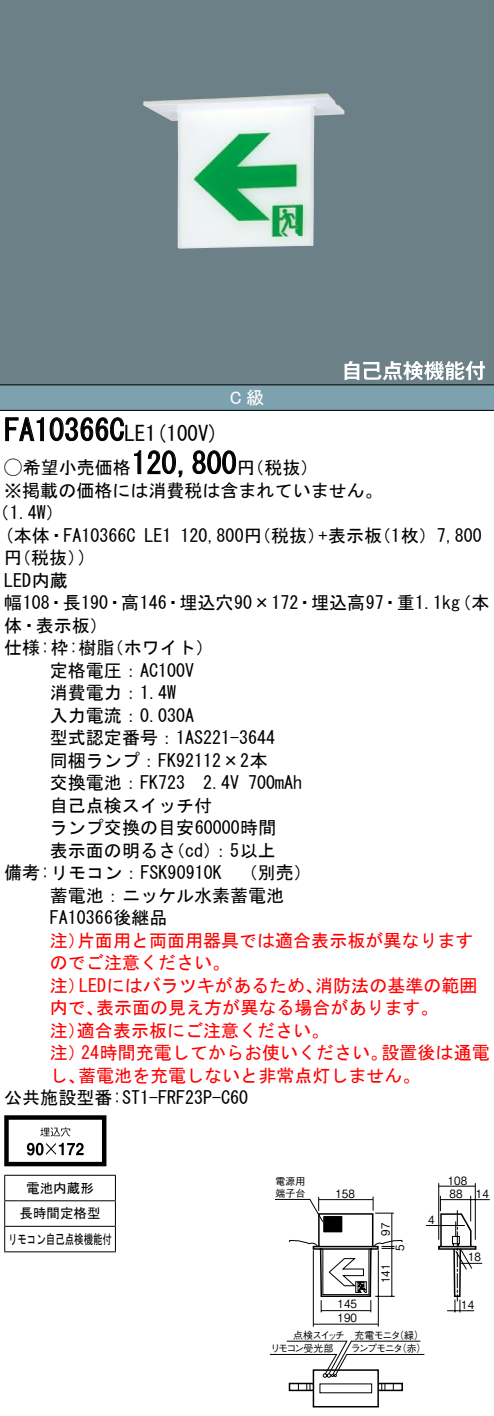
<style>
.page{position:relative;width:494px;height:1416px;background:#fff}
.page>*{position:absolute;margin:0;border:0;box-sizing:border-box;transform-origin:0 0}
.t1{font:30px "MS Gothic";color:#000}
.t2{font:21px "MS Gothic";color:#000}
.t3{font:18px/22.5px "MS Gothic";color:#000}
.t4{font:18px/22.5px "MS Gothic";color:#f00}
.t5{font:18px "MS P Gothic";color:#fff}
.t6{font:13.5px/25.5px "MS Gothic";color:#000;text-align:center}
.t7{font:11.4px/13.8px "Gothic BBB Pro Medium 90 pv RKSJ H";color:#000;scale:.9 1}
.t8{font:9.9px/12px "Gothic BBB Pro Medium 90 pv RKSJ H";letter-spacing:-.1em;color:#000}
.s1{font-size:30px}
.s2{font-family:"Ford Classification 1"}
</style>
<div class="page">
<div style="left:0;top:0;width:493px;height:359px;background:#6c8087"></div>
<img style="left:143px;top:93px;width:201px;height:156px">
<div style="left:0;top:359px;width:493px;height:25px;background:#6c8087"></div>
<svg style="left:344px;top:361px;width:140px;height:19px"></svg>
<div style="left:0;top:385px;width:493px;height:25px;background:#7da1af"></div>
<hr style="left:0;top:384px;width:493px;height:1px;background:#000">
<hr style="left:0;top:410px;width:493px;height:1px;background:#000">
<svg style="left:5px;top:417px;width:119px;height:24px"></svg>
<svg style="left:134px;top:450px;width:7px;height:24px"></svg>
<svg style="left:147px;top:450px;width:36px;height:27px"></svg>
<svg style="left:192px;top:450px;width:44px;height:24px"></svg>
<svg style="left:4px;top:1115px;width:102px;height:51px"></svg>
<hr style="left:4px;top:1174px;width:112px;height:1px;background:#000">
<hr style="left:4px;top:1200px;width:112px;height:1px;background:#000">
<hr style="left:4px;top:1225px;width:112px;height:1px;background:#000">
<svg style="left:4px;top:1175px;width:1px;height:76px"></svg>
<svg style="left:115px;top:1175px;width:1px;height:76px"></svg>
<hr style="left:4px;top:1251px;width:112px;height:1px;background:#000">
<div style="left:312px;top:1369px;width:66px;height:38px;border:2px solid #000"></div>
<svg style="left:269px;top:1340px;width:156px;height:51px"></svg>
<hr style="left:313px;top:1323px;width:64px;height:1px;background:#000">
<hr style="left:312px;top:1250px;width:1px;height:76px;background:#000">
<hr style="left:377px;top:1250px;width:1px;height:76px;background:#000">
<hr style="left:438px;top:1185px;width:37px;height:1px;background:#000">
<hr style="left:438px;top:1183px;width:1px;height:56px;background:#000">
<hr style="left:474px;top:1183px;width:1px;height:56px;background:#000">
<hr style="left:440px;top:1199px;width:49px;height:1px;background:#000">
<hr style="left:425px;top:1225px;width:39px;height:1px;background:#000">
<svg style="left:438px;top:1195px;width:43px;height:117px"></svg>
<svg style="left:275px;top:1196px;width:128px;height:116px"></svg>
<h1 class="t1" style="left:4px;top:415px;width:107px">FA10366</h1>
<p class="t2" style="left:109px;top:423px;width:111px"><span class="s1">C</span>LE (1 100 (V</p>
<p class="t5" style="left:229px;top:388px;width:36px">C級</p>
<h1 class="t1" style="left:131px;top:448px;width:106px">120,800</h1>
<p class="t3" style="left:4px;top:456px;width:128px"><span class="s2">A</span>希望小売価格</p>
<p class="t3" style="left:4px;top:479px;width:379px">※掲載の価格には消費税は含まれていません。</p>
<p class="t3" style="left:-8px;top:501px;width:73px">（1.4 (W</p>
<p class="t3" style="left:237px;top:456px;width:82px">（円税抜(</p>
<p class="t3" style="left:79px;top:524px;width:58px;text-indent:-74px">(本体・FA10366C (</p>
<p class="t3" style="left:4px;top:546px;width:82px">（円税抜(<br>LED内蔵</p>
<p class="t3" style="left:144px;top:524px;width:28px">LE1</p>
<p class="t3" style="left:318px;top:524px;width:65px">+表示板</p>
<p class="t3" style="left:180px;top:524px;width:146px">120,800 （円税抜）</p>
<p class="t3" style="left:373px;top:524px;width:110px">（枚1 (7,800</p>
<p class="t3" style="left:4px;top:591px;width:457px">幅108・長190・高146・埋込穴90×172・埋込高97・重1.1kg</p>
<p class="t3" style="left:4px;top:614px;width:105px">体・表示板(</p>
<p class="t3" style="left:106px;top:636px;width:109px">（ホワイト(</p>
<p class="t3" style="left:453px;top:591px;width:37px">（本</p>
<p class="t3" style="left:4px;top:636px;width:112px">仕様枠: :樹脂</p>
<p class="t3" style="left:50px;top:659px;width:146px">定格電圧：AC100V</p>
<p class="t3" style="left:50px;top:681px;width:128px">消費電力：1.4W</p>
<p class="t3" style="left:50px;top:704px;width:146px">入力電流：0.030A</p>
<p class="t3" style="left:50px;top:726px;width:227px">型式認定番号：1AS221-3644</p>
<p class="t3" style="left:50px;top:749px;width:219px">同梱ランプ：FK92112× 本2</p>
<p class="t3" style="left:248px;top:771px;width:55px">700mAh</p>
<p class="t3" style="left:50px;top:771px;width:191px">交換電池：FK723　2.4V</p>
<p class="t3" style="left:50px;top:794px;width:164px">自己点検スイッチ付</p>
<p class="t3" style="left:50px;top:816px;width:228px">ランプ交換の目安60000時間</p>
<p class="t3" style="left:212px;top:839px;width:65px">：5以上</p>
<p class="t3" style="left:50px;top:839px;width:128px">表示面の明るさ</p>
<p class="t3" style="left:167px;top:839px;width:55px">（cd）</p>
<p class="t3" style="left:50px;top:861px;width:236px;text-indent:-46px">備考:リモコン：FSK90910K<br>蓄電池：ニッケル水素蓄電池<br>FA10366後継品</p>
<p class="t4" style="left:77px;top:929px;width:398px">片面用と両面用器具では適合表示板が異なります</p>
<p class="t3" style="left:230px;top:861px;width:82px">　（別売(</p>
<p class="t4" style="left:50px;top:929px;width:182px">注）<br>のでご注意ください。</p>
<p class="t4" style="left:79px;top:974px;width:245px">LEDにはバラツキがあるため、</p>
<p class="t4" style="left:315px;top:974px;width:163px">消防法の基準の範囲</p>
<p class="t4" style="left:50px;top:974px;width:37px">注）</p>
<p class="t4" style="left:96px;top:996px;width:344px">表示面の見え方が異なる場合があります。</p>
<p class="t4" style="left:77px;top:996px;width:254px;text-indent:-27px">内で、<br>適合表示板にご注意ください。</p>
<p class="t4" style="left:50px;top:1019px;width:37px">注）</p>
<p class="t4" style="left:381px;top:1041px;width:110px">設置後は通電</p>
<p class="t4" style="left:81px;top:1041px;width:308px">24時間充電してからお使いください。</p>
<p class="t4" style="left:78px;top:1041px;width:344px;text-indent:-28px">注）<br>蓄電池を充電しないと非常点灯しません。</p>
<p class="t4" style="left:50px;top:1064px;width:37px">し、</p>
<p class="t3" style="left:4px;top:1086px;width:245px">公共施設型番:ST1-FRF2 3 C-P 6 0</p>
<p class="t6" style="left:8px;top:1175px;width:105px">電池内蔵形<br>長時間定格型<br>リモコン自己点検機能付</p>
<p class="t8" style="left:275px;top:1174px;width:31px">電源用端子台</p>
<p class="t7" style="left:335px;top:1185px;width:23px">158</p>
<p class="t7" style="left:337px;top:1295px;width:23px">145<br>190</p>
<p class="t7" style="left:377px;top:1235px;width:16px;rotate:-90deg">97</p>
<p class="t7" style="left:391px;top:1250px;width:9px;rotate:-90deg">5</p>
<p class="t7" style="left:377px;top:1283px;width:23px;rotate:-90deg">141</p>
<p class="t8" style="left:293px;top:1327px;width:53px">点検スイッチ</p>
<p class="t8" style="left:270px;top:1341px;width:64px">リモコン受光部</p>
<p class="t8" style="left:394px;top:1328px;width:31px">（緑(</p>
<p class="t8" style="left:354px;top:1328px;width:48px">充電モニタ</p>
<p class="t8" style="left:396px;top:1341px;width:31px">（赤(</p>
<p class="t8" style="left:350px;top:1341px;width:54px">ランプモニタ</p>
<p class="t7" style="left:428px;top:1211px;width:9px">4</p>
<p class="t7" style="left:447px;top:1172px;width:23px">108</p>
<p class="t7" style="left:449px;top:1185px;width:16px">88</p>
<p class="t7" style="left:475px;top:1185px;width:16px">14</p>
<p class="t7" style="left:467px;top:1248px;width:16px">18</p>
<p class="t7" style="left:460px;top:1296px;width:16px">14</p>
</div>
